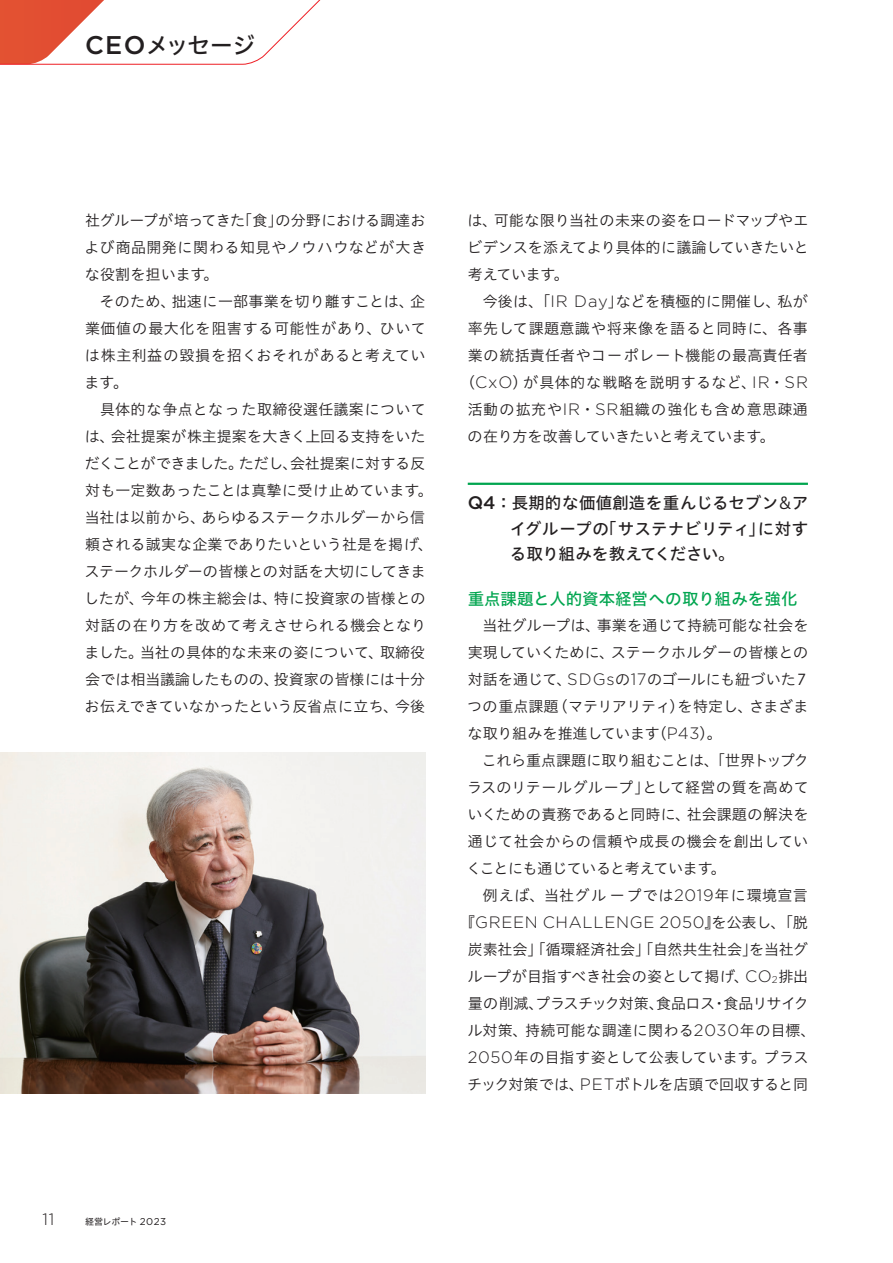
<style>
.page{position:relative;width:893px;height:1263px;background:#fff}
.page>*{position:absolute;margin:0;border:0;box-sizing:border-box;transform-origin:0 0}
.ショルダー上{font:23.25px "Hiragino UD Sans Std W5";letter-spacing:-.055em;color:#231f20}
.CEO_Q{font:16.5px/25.5px "Hiragino UD Sans Std W5";letter-spacing:.005em;color:#231f20;text-align:justify}
.本文{font:300 16.5px "Gotham";letter-spacing:.04em;color:#231f20}
.CEO_A{font:16.5px "Hiragino UD Sans Std W5";letter-spacing:-.005em;color:#00a54f}
.本文-2{font:15px/27px "Hiragino UD Sans Std W3";letter-spacing:.01em;color:#231f20;text-align:justify}
.本文-3{font:15px "Hiragino UD Sans Std W3";letter-spacing:.05em;color:#231f20}
.本文-4{font:15px "Hiragino UD Sans Std W3";letter-spacing:.03em;color:#231f20}
.本文-5{font:15px "Hiragino UD Sans Std W3";letter-spacing:.06em;color:#231f20}
.本文-6{font:15px "Hiragino UD Sans Std W3";letter-spacing:-.02em;color:#231f20}
.t1{font:9px "Hiragino UD Sans Std W4";letter-spacing:-.02em;color:#231f20}
.s1{font-family:"Gotham";font-weight:500;font-size:25.65px}
.s2{font-family:"Gotham";font-weight:300;font-size:16.5px}
.s3{font-family:"Gotham";font-weight:500;font-size:18.15px}
.s4{font-family:"Hiragino UD Sans Std W3"}
.s5{font-family:"Hiragino UD Sans Std W3";font-weight:400;font-size:15px}
.s6{font-family:"Gotham";font-size:9.9px}
</style>
<div class="page">
<img style="left:0;top:753px;width:425px;height:341px">
<hr style="left:468px;top:483px;width:340px;height:2px;background:#00a54f">
<svg style="left:0;top:0;width:321px;height:65px"></svg>
<p class="ショルダー上" style="left:85px;top:28px;width:172px"><span class="s1">CEO</span>メッセージ</p>
<p class="本文-2" style="left:84px;top:206px;width:343px">社グループが培ってきた「食」の分野における調達および商品開発に関わる知見やノウハウなどが大きな役割を担います。</p>
<p class="本文-2" style="left:85px;top:287px;width:343px;text-indent:15px">そのため、拙速に一部事業を切り離すことは、企業価値の最大化を阻害する可能性があり、ひいては株主利益の毀損を招くおそれがあると考えています。</p>
<p class="本文-2" style="left:84px;top:395px;width:350px;text-align:left;text-indent:16px">具体的な争点となった取締役選任議案については、会社提案が株主提案を大きく上回る支持をいただくことができました。ただし、会社提案に対する反対も一定数あったことは真摯に受け止めています。当社は以前から、あらゆるステークホルダーから信頼される誠実な企業でありたいという社是を掲げ、ステークホルダーの皆様との対話を大切にしてきましたが、今年の株主総会は、特に投資家の皆様との対話の在り方を改めて考えさせられる機会となりました。当社の具体的な未来の姿について、取締役会では相当議論したものの、投資家の皆様には十分お伝えできていなかったという反省点に立ち、今後</p>
<p class="本文-2" style="left:467px;top:206px;width:343px">は、可能な限り当社の未来の姿をロードマップやエビデンスを添えてより具体的に議論していきたいと考えています。</p>
<p class="本文-2" style="left:483px;top:287px;width:327px">今後は、「<span class="s2">IR Day</span>」などを積極的に開催し、私が</p>
<p class="本文-4" style="left:468px;top:317px;width:342px">率先して課題意識や将来像を語ると同時に、各事</p>
<p class="本文-2" style="left:468px;top:341px;width:342px">業の統括責任者やコーポレート機能の最高責任者</p>
<p class="本文-2" style="left:460px;top:368px;width:349px">（<span class="s2">CxO</span>）が具体的な戦略を説明するなど、<span class="s2">IR</span>・<span class="s2">SR</span></p>
<p class="本文-3" style="left:468px;top:398px;width:342px">活動の拡充や<span class="s2">IR</span>・<span class="s2">SR</span>組織の強化も含め意思疎通</p>
<p class="本文-6" style="left:468px;top:425px;width:309px">の在り方を改善していきたいと考えています。</p>
<p class="CEO_Q" style="left:510px;top:489px;width:300px;text-indent:-42px"><span class="s3">Q4</span>：長期的な価値創造を重んじるセブン<span class="s4">＆</span>アイグループの「サステナビリティ」に対する取り組みを教えてください。　</p>
<p class="CEO_A" style="left:468px;top:586px;width:331px">重点課題と人的資本経営への取り組みを強化</p>
<p class="本文-2" style="left:467px;top:611px;width:343px;text-indent:15px">当社グループは、事業を通じて持続可能な社会を実現していくために、ステークホルダーの皆様との対話を通じて、<span class="s2">SDGs</span>の<span class="s2">17</span>のゴールにも紐づいた７つの重点課題（マテリアリティ）を特定し、さまざまな取り組みを推進しています（<span class="s2">P43</span>）。</p>
<p class="本文-2" style="left:467px;top:746px;width:344px;text-indent:15px">これら重点課題に取り組むことは、「世界トップクラスのリテールグループ」として経営の質を高めていくための責務であると同時に、社会課題の解決を通じて社会からの信頼や成長の機会を創出していくことにも通じていると考えています。</p>
<p class="本文-5" style="left:483px;top:884px;width:327px">例えば、当社グループでは<span class="s2">2019</span>年に環境宣言</p>
<p class="本文" style="left:460px;top:912px;width:349px"><span class="s5">『</span>GREEN CHALLENGE 2050<span class="s5">』を公表し、「脱</span></p>
<p class="本文-2" style="left:467px;top:935px;width:350px;text-align:left">炭素社会」「循環経済社会」「自然共生社会」を当社グループが目指すべき社会の姿として掲げ、<span class="s2">CO</span><sub>2</sub>排出量の削減、プラスチック対策、食品ロス・食品リサイクル対策、持続可能な調達に関わる<span class="s2">2030</span>年の目標、<br><span class="s2">2050</span>年の目指す姿として公表しています。プラスチック対策では、<span class="s2">PET</span>ボトルを店頭で回収すると同</p>
<p class="本文" style="left:43px;top:1209px;width:13px">11</p>
<p class="t1" style="left:85px;top:1215px;width:83px">経営レポート <span class="s6">2023</span></p>
</div>
